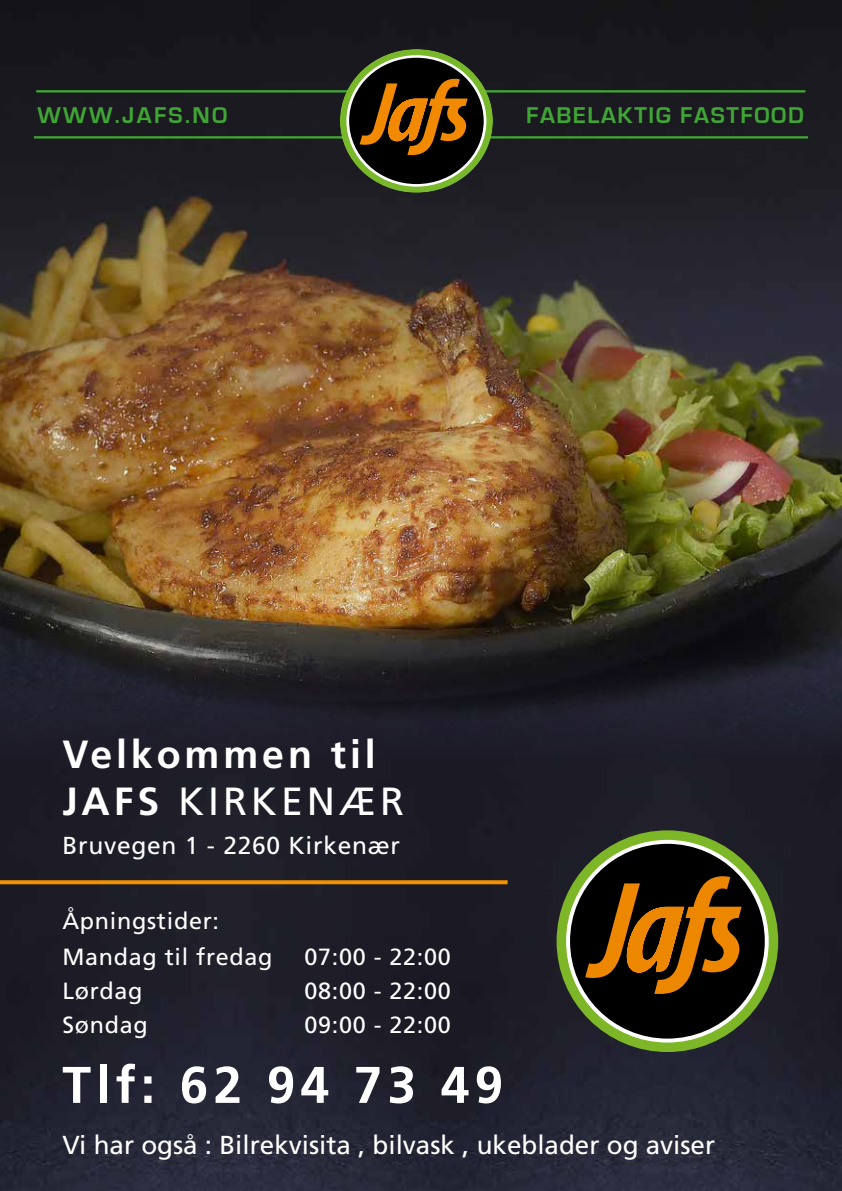
<style>
.page{position:relative;width:842px;height:1191px;background:#fff}
.page>*{position:absolute;margin:0;border:0;box-sizing:border-box;transform-origin:0 0}
.t1{font:700 51.4px "Frutiger";letter-spacing:.1em;color:#fff}
.t2{font:700 39.2px/47.2px "Frutiger";letter-spacing:.1em;color:#fff}
.t3{font:26px "Frutiger";color:#fff}
.t4{font:24.6px "Frutiger";letter-spacing:.03em;color:#fff}
.t5{font:700 23.6px "Eurostile";letter-spacing:.07em;color:#3fa535}
.t6{font:700 23.6px "Eurostile";letter-spacing:.1em;color:#3fa535}
.t7{font:23.4px/36px "Frutiger";letter-spacing:.03em;color:#fff}
.s1{font-weight:400}
</style>
<div class="page">
<img style="left:0;top:754px;width:842px;height:437px">
<img style="left:0;top:0;width:842px;height:754px">
<hr style="left:36px;top:90px;width:769px;height:2px;background:#3fa535">
<hr style="left:34px;top:136px;width:774px;height:2px;background:#3fa535">
<svg style="left:340px;top:49px;width:153px;height:144px"></svg>
<svg style="left:557px;top:830px;width:221px;height:222px;fill:#222328"></svg>
<div style="left:570px;top:844px;width:195px;height:194px;background:#000;border-radius:50%"></div>
<svg style="left:585px;top:876px;width:157px;height:118px"></svg>
<svg style="left:0;top:880px;width:508px;height:4px;fill:#f39200"></svg>
<p class="t6" style="left:38px;top:102px;width:191px">WWW.JAFS.NO</p>
<p class="t5" style="left:526px;top:102px;width:279px">FABELAKTIG FASTFOOD</p>
<h2 class="t2" style="left:62px;top:730px;width:343px">Velkommen til<br>JAFS <span class="s1">KIRKENÆR</span></h2>
<p class="t4" style="left:62px;top:831px;width:339px">Bruvegen 1 - 2260 Kirkenær</p>
<p class="t7" style="left:62px;top:902px;width:212px">Åpningstider:<br>Mandag til fredag</p>
<p class="t7" style="left:304px;top:938px;width:148px">07:00 - 22:00</p>
<p class="t7" style="left:62px;top:972px;width:82px">Lørdag</p>
<p class="t7" style="left:304px;top:972px;width:148px">08:00 - 22:00</p>
<p class="t7" style="left:62px;top:1006px;width:87px">Søndag</p>
<p class="t7" style="left:304px;top:1006px;width:148px">09:00 - 22:00</p>
<h1 class="t1" style="left:62px;top:1054px;width:442px">Tlf: 62 94 73 49</h1>
<p class="t3" style="left:62px;top:1129px;width:654px">Vi har også : Bilrekvisita , bilvask , ukeblader og aviser</p>
</div>
